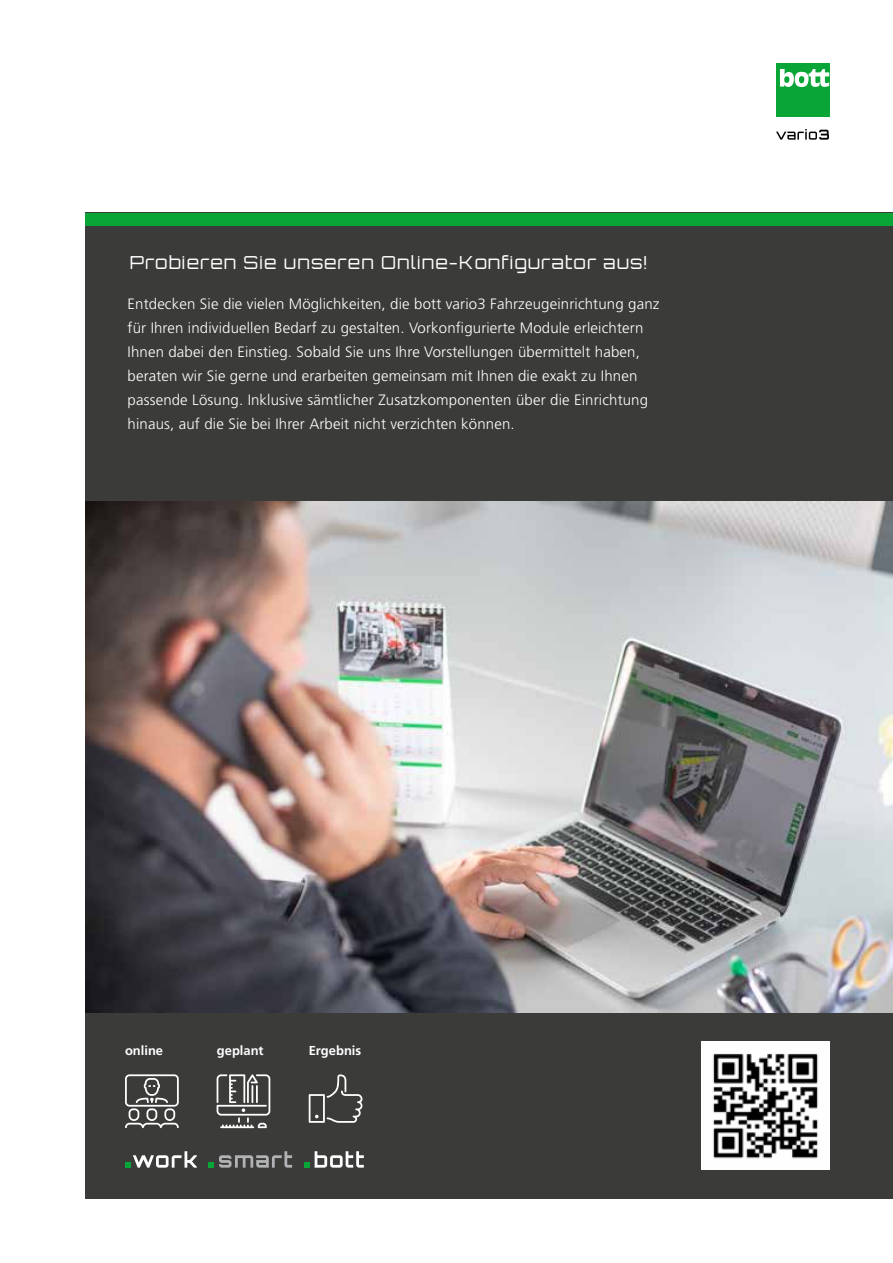
<style>
.page{position:relative;width:893px;height:1263px;background:#fff}
.page>*{position:absolute;margin:0;border:0;box-sizing:border-box;transform-origin:0 0}
.t1{font:300 18px "Orbitron CE";letter-spacing:.06em;color:#fff}
.t2{font:300 15px/24px "Frutiger LT Pro";letter-spacing:.01em;color:#fff}
.t3{font:700 12.9px "Frutiger LT Pro";color:#fff}
</style>
<div class="page">
<div style="left:85px;top:213px;width:808px;height:986px;background:#3b3b3a"></div>
<div style="left:85px;top:213px;width:808px;height:12px;background:#0aa537"></div>
<img style="left:85px;top:502px;width:808px;height:510px">
<div style="left:776px;top:64px;width:53px;height:53px;background:#0aa537"></div>
<svg style="left:780px;top:69px;width:49px;height:18px"></svg>
<svg style="left:776px;top:129px;width:53px;height:11px"></svg>
<img style="left:702px;top:1042px;width:127px;height:127px">
<svg style="left:125px;top:1151px;width:72px;height:17px"></svg>
<svg style="left:209px;top:1151px;width:83px;height:17px"></svg>
<svg style="left:304px;top:1151px;width:60px;height:17px"></svg>
<svg style="left:125px;top:1074px;width:54px;height:54px"></svg>
<svg style="left:217px;top:1074px;width:53px;height:54px"></svg>
<svg style="left:309px;top:1074px;width:53px;height:49px"></svg>
<p class="t1" style="left:130px;top:252px;width:519px">Probieren Sie unseren Online-Konfigurator aus!</p>
<p class="t2" style="left:128px;top:292px;width:533px">Entdecken Sie die vielen Möglichkeiten, die bott vario3 Fahrzeugeinrichtung ganz für Ihren individuellen Bedarf zu gestalten. Vorkonfigurierte Module erleichtern Ihnen dabei den Einstieg. Sobald Sie uns Ihre Vorstellungen übermittelt haben, beraten wir Sie gerne und erarbeiten gemeinsam mit Ihnen die exakt zu Ihnen passende Lösung. Inklusive sämtlicher Zusatzkomponenten über die Einrichtung hinaus, auf die Sie bei Ihrer Arbeit nicht verzichten können.</p>
<p class="t3" style="left:125px;top:1042px;width:40px">online</p>
<p class="t3" style="left:217px;top:1042px;width:48px">geplant</p>
<p class="t3" style="left:309px;top:1042px;width:54px">Ergebnis</p>
</div>
